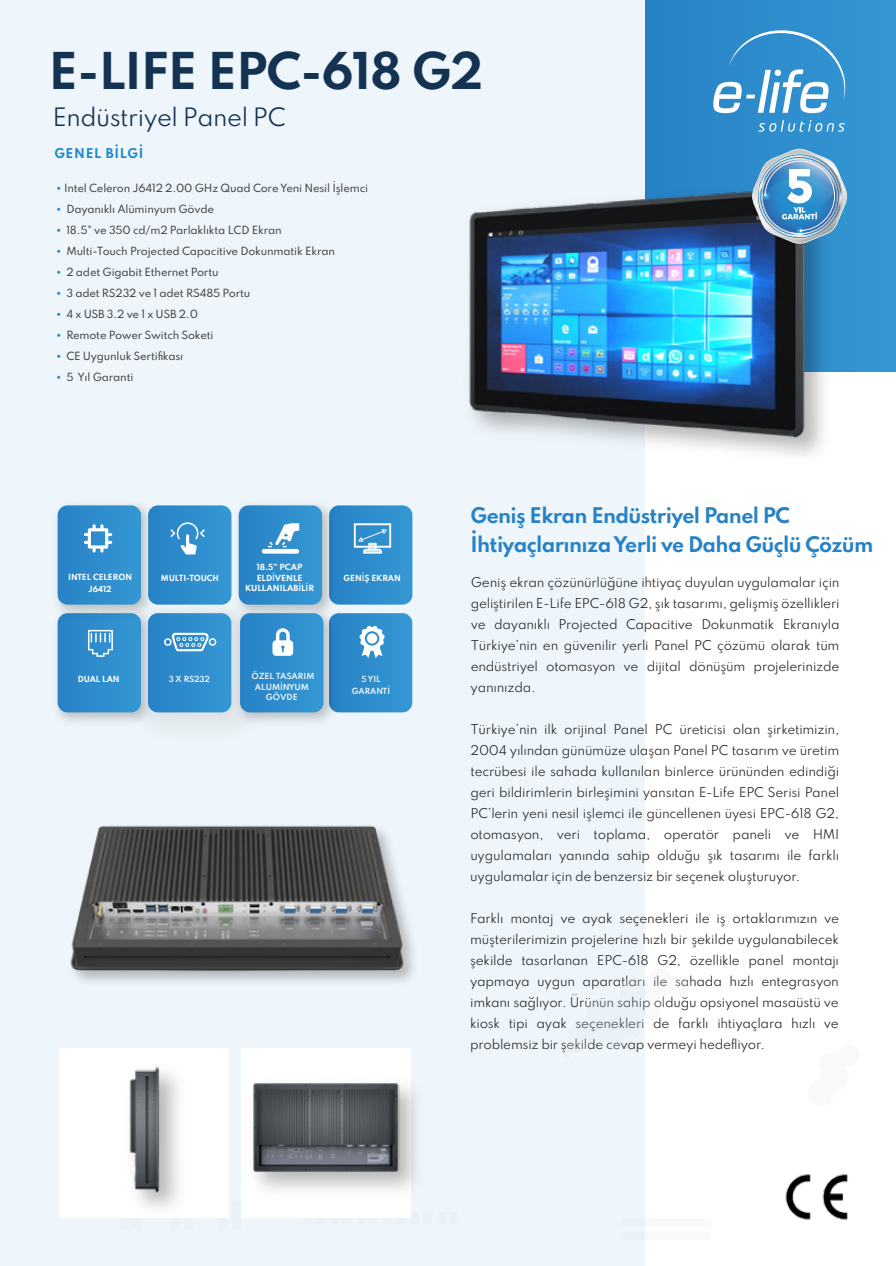
<style>
.page{position:relative;width:896px;height:1266px;background:#fff}
.page>*{position:absolute;margin:0;border:0;box-sizing:border-box;transform-origin:0 0}
.t1{font:700 45px "Spartan";letter-spacing:-.025em;color:#143352}
.t2{font:22.5px "Spartan";letter-spacing:-.025em;color:#143352}
.t3{font:700 19.2px/28.5px "Spartan";letter-spacing:-.035em;color:#2782c5}
.t4{font:12px/21px "Spartan";letter-spacing:-.02em;color:#2b2b2b;text-align:justify}
.t5{font:700 12px "Spartan";letter-spacing:.055em;color:#2188c9}
.t6{font:500 10.05px "Spartan";letter-spacing:-.02em;color:#474747}
.t7{font:700 7.5px/10.5px "Spartan";letter-spacing:-.01em;color:#fff;text-align:center}
.t8{font:600 7.5px/10.5px "Spartan";letter-spacing:-.01em;color:#fff;text-align:center}
.s1{font-family:"Century Gothic";font-weight:400;color:#2188c9}
.s2{font-weight:600}
</style>
<div class="page">
<div style="left:645px;top:0;width:251px;height:372px;background:linear-gradient(to right,#2782c5,#3597d4)"></div>
<div style="left:0;top:0;width:644px;height:1266px;background:#eff6fb"></div>
<svg style="left:758px;top:120px;width:87px;height:12px"></svg>
<svg style="left:713px;top:24px;width:138px;height:89px;background:#51a0d5"></svg>
<div style="left:132px;top:1201px;width:9px;height:28px;background:#eaf2f8"></div>
<div style="left:172px;top:1201px;width:8px;height:28px;background:#eaf2f8"></div>
<div style="left:184px;top:1201px;width:9px;height:28px;background:#eaf2f8"></div>
<div style="left:232px;top:1201px;width:8px;height:28px;background:#eaf2f8"></div>
<div style="left:410px;top:1212px;width:9px;height:11px;background:#eaf2f8"></div>
<div style="left:423px;top:1212px;width:8px;height:11px;background:#eaf2f8"></div>
<div style="left:437px;top:1212px;width:9px;height:11px;background:#eaf2f8"></div>
<div style="left:450px;top:1212px;width:8px;height:11px;background:#eaf2f8"></div>
<svg style="left:644px;top:966px;width:1px;height:97px"></svg>
<div style="left:120px;top:1201px;width:8px;height:28px;background:#eaf2f8"></div>
<div style="left:242px;top:1048px;width:169px;height:169px;background:#fff"></div>
<div style="left:59px;top:1048px;width:169px;height:169px;background:#fff"></div>
<img style="left:56px;top:622px;width:74px;height:100px">
<img style="left:56px;top:504px;width:92px;height:118px">
<img style="left:130px;top:596px;width:109px;height:126px">
<img style="left:139px;top:604px;width:92px;height:124px">
<img style="left:231px;top:604px;width:109px;height:123px">
<img style="left:118px;top:1076px;width:88px;height:142px">
<img style="left:118px;top:1066px;width:54px;height:131px">
<img style="left:241px;top:1071px;width:176px;height:133px">
<img style="left:252px;top:1079px;width:147px;height:95px">
<img style="left:640px;top:174px;width:198px;height:300px">
<img style="left:469px;top:184px;width:337px;height:257px">
<img style="left:785px;top:1174px;width:63px;height:46px">
<svg style="left:752px;top:149px;width:95px;height:95px;background:#6ca0c8"></svg>
<svg style="left:148px;top:505px;width:83px;height:100px;background:#3892ce"></svg>
<svg style="left:58px;top:505px;width:83px;height:100px;background:#3892ce"></svg>
<svg style="left:239px;top:505px;width:83px;height:100px;background:#3c94cf"></svg>
<svg style="left:329px;top:505px;width:83px;height:100px;background:#3a93ce"></svg>
<svg style="left:148px;top:613px;width:83px;height:99px;background:#3892ce"></svg>
<svg style="left:58px;top:613px;width:83px;height:99px;background:#3590cd"></svg>
<svg style="left:329px;top:613px;width:83px;height:99px;background:#3b93cf"></svg>
<svg style="left:240px;top:613px;width:83px;height:99px;background:#3993cf"></svg>
<img style="left:70px;top:825px;width:344px;height:157px">
<h1 class="t1" style="left:49px;top:38px;width:436px">E-LIFE EPC-618 G2</h1>
<h2 class="t2" style="left:53px;top:100px;width:235px">Endüstriyel Panel PC</h2>
<p class="t5" style="left:54px;top:145px;width:91px">GENEL BİLGİ</p>
<p class="t6" style="left:56px;top:181px;width:314px"><span class="s1">•</span> Intel Celeron J6412 2.00 GHz Quad Core Yeni Nesil İşlemci</p>
<p class="t6" style="left:56px;top:202px;width:160px"><span class="s1">•</span> Dayanıklı Alüminyum Gövde</p>
<p class="t6" style="left:56px;top:223px;width:227px"><span class="s1">•</span> 18.5" ve 350 cd/m2 Parlaklıkta LCD Ekran</p>
<p class="t6" style="left:56px;top:244px;width:281px"><span class="s1">•</span> Multi-Touch Projected Capacitive Dokunmatik Ekran</p>
<p class="t6" style="left:56px;top:265px;width:164px"><span class="s1">•</span> 2 adet Gigabit Ethernet Portu</p>
<p class="t6" style="left:56px;top:286px;width:196px"><span class="s1">•</span> 3 adet RS232 ve 1 adet RS485 Portu</p>
<p class="t6" style="left:56px;top:307px;width:144px"><span class="s1">•</span> 4 x USB 3.2 ve 1 x USB 2.0</p>
<p class="t6" style="left:56px;top:328px;width:159px"><span class="s1">•</span> Remote Power Switch Soketi</p>
<p class="t6" style="left:56px;top:349px;width:129px"><span class="s1">•</span> CE Uygunluk Sertifikası</p>
<p class="t6" style="left:56px;top:370px;width:79px"><span class="s1">•</span> 5 Yıl Garanti</p>
<p class="t7" style="left:68px;top:570px;width:65px;line-height:12.1px">INTEL CELERON<br>J6412</p>
<p class="t7" style="left:245px;top:562px;width:71px">18.5” PCAP<br>ELD<span class="s2">İ</span>VENLE<br>KULLANILAB<span class="s2">İ</span>L<span class="s2">İ</span>R</p>
<p class="t7" style="left:161px;top:572px;width:60px">MULTI-TOUCH</p>
<p class="t7" style="left:344px;top:572px;width:59px">GEN<span class="s2">İ</span>Ş EKRAN</p>
<p class="t7" style="left:78px;top:674px;width:43px">DUAL LAN</p>
<p class="t8" style="left:169px;top:674px;width:43px">3 X RS232</p>
<p class="t8" style="left:251px;top:671px;width:65px">ÖZEL TASARIM<br>ALUMİNYUM<br>GÖVDE</p>
<p class="t8" style="left:352px;top:673px;width:40px;line-height:12px">5 YIL<br>GARANTİ</p>
<h3 class="t3" style="left:471px;top:501px;width:404px">Geniş Ekran Endüstriyel Panel PC<br>İhtiyaçlarınıza Yerli ve Daha Güçlü Çözüm</h3>
<p class="t4" style="left:471px;top:571px;width:370px">Geniş ekran çözünürlüğüne ihtiyaç duyulan uygulamalar için geliştirilen E-Life EPC-618 G2, şık tasarımı, gelişmiş özellikleri ve dayanıklı Projected Capacitive Dokunmatik Ekranıyla Türkiye’nin en güvenilir yerli Panel PC çözümü olarak tüm endüstriyel otomasyon ve dijital dönüşüm projelerinizde yanınızda.</p>
<p class="t4" style="left:470px;top:718px;width:371px">Türkiye’nin ilk orijinal Panel PC üreticisi olan şirketimizin, 2004 yılından günümüze ulaşan Panel PC tasarım ve üretim tecrübesi ile sahada kullanılan binlerce ürününden edindiği geri bildirimlerin birleşimini yansıtan E-Life EPC Serisi Panel PC’lerin yeni nesil işlemci ile güncellenen üyesi EPC-618 G2, otomasyon, veri toplama, operatör paneli ve HMI uygulamaları yanında sahip olduğu şık tasarımı ile farklı uygulamalar için de benzersiz bir seçenek oluşturuyor.</p>
<p class="t4" style="left:470px;top:907px;width:371px">Farklı montaj ve ayak seçenekleri ile iş ortaklarımızın ve müşterilerimizin projelerine hızlı bir şekilde uygulanabilecek şekilde tasarlanan EPC-618 G2, özellikle panel montajı yapmaya uygun aparatları ile sahada hızlı entegrasyon imkanı sağlıyor. Ürünün sahip olduğu opsiyonel masaüstü ve kiosk tipi ayak seçenekleri de farklı ihtiyaçlara hızlı ve problemsiz bir şekilde cevap vermeyi hedefliyor.</p>
</div>
